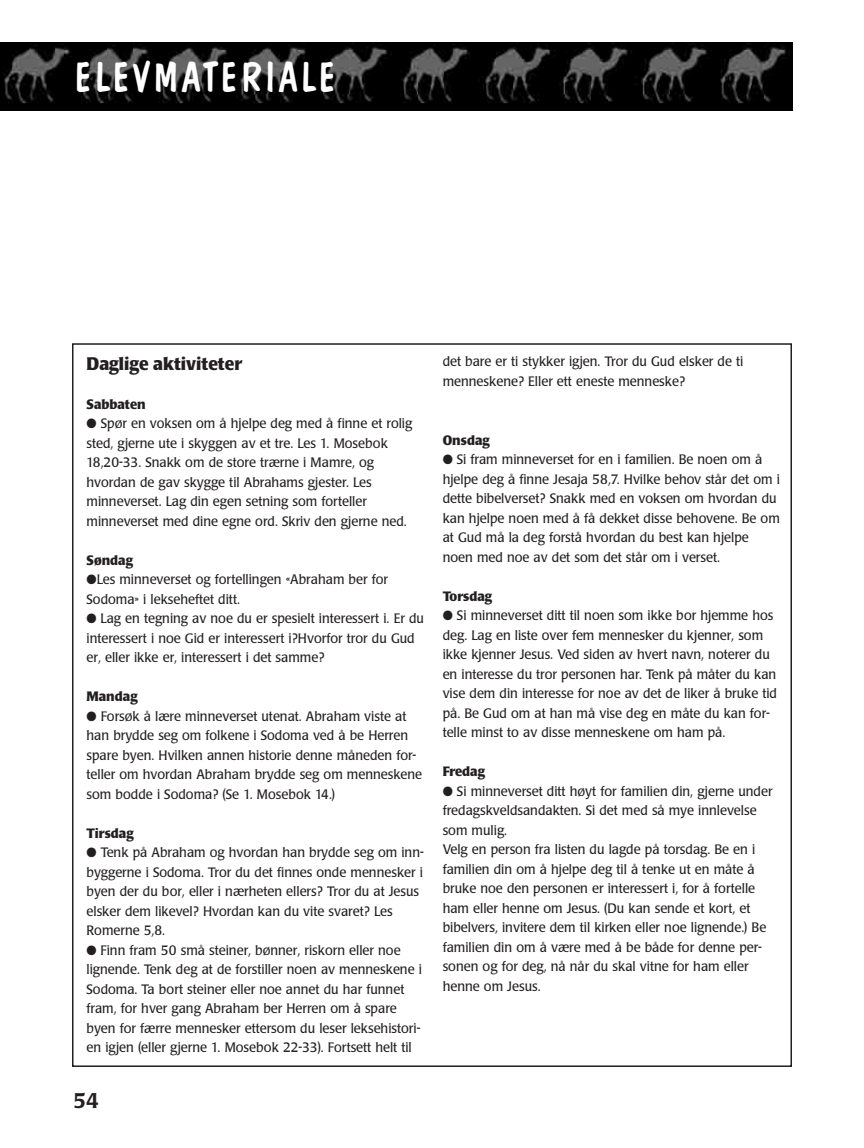
<style>
.page{position:relative;width:864px;height:1148px;background:#fff}
.page>*{position:absolute;margin:0;border:0;box-sizing:border-box;transform-origin:0 0}
.t1{font:42px "Dom Casual";letter-spacing:.025em;color:#fff}
.t2{font:500 21px "Poppl Laudatio";color:#231f20}
.t3{font:700 18px "Poppl Laudatio";color:#231f20;scale:.95 1}
.t4{font:13.5px/19.5px "Poppl Laudatio";color:#231f20;scale:.95 1}
.t5{font:700 13.5px "Poppl Laudatio";color:#231f20;scale:.95 1}
</style>
<div class="page">
<img style="left:0;top:43px;width:792px;height:68px">
<h1 class="t1" style="left:73px;top:61px;width:265px">ELEVMATERIALE</h1>
<h3 class="t3" style="left:87px;top:356px;width:165px">Daglige aktiviteter</h3>
<p class="t5" style="left:87px;top:398px;width:64px">Sabbaten</p>
<p class="t4" style="left:87px;top:415px;width:345px">● Spør en voksen om å hjelpe deg med å finne et rolig sted, gjerne ute i skyggen av et tre. Les 1. Mosebok 18,20-33. Snakk om de store trærne i Mamre, og hvordan de gav skygge til Abrahams gjester. Les minneverset. Lag din egen setning som forteller minneverset med dine egne ord. Skriv den gjerne ned.</p>
<p class="t5" style="left:87px;top:554px;width:50px">Søndag</p>
<p class="t4" style="left:87px;top:571px;width:319px">●Les minneverset og fortellingen «Abraham ber for<br>Sodoma» i lekseheftet ditt.</p>
<p class="t4" style="left:87px;top:610px;width:357px">● Lag en tegning av noe du er spesielt interessert i. Er du interessert i noe Gid er interessert i?Hvorfor tror du Gud er, eller ikke er, interessert i det samme?</p>
<p class="t5" style="left:87px;top:691px;width:55px">Mandag</p>
<p class="t4" style="left:87px;top:708px;width:355px">● Forsøk å lære minneverset utenat. Abraham viste at han brydde seg om folkene i Sodoma ved å be Herren spare byen. Hvilken annen historie denne måneden for&shy;teller om hvordan Abraham brydde seg om menneskene som bodde i Sodoma? (Se 1. Mosebok 14.)</p>
<p class="t5" style="left:87px;top:827px;width:51px">Tirsdag</p>
<p class="t4" style="left:87px;top:844px;width:357px">● Tenk på Abraham og hvordan han brydde seg om inn&shy;byggerne i Sodoma. Tror du det finnes onde mennesker i byen der du bor, eller i nærheten ellers? Tror du at Jesus elsker dem likevel? Hvordan kan du vite svaret? Les Romerne 5,8.</p>
<p class="t4" style="left:87px;top:941px;width:355px">● Finn fram 50 små steiner, bønner, riskorn eller noe lignende. Tenk deg at de forstiller noen av menneskene i Sodoma. Ta bort steiner eller noe annet du har funnet fram, for hver gang Abraham ber Herren om å spare byen for færre mennesker ettersom du leser leksehistori&shy;en igjen (eller gjerne 1. Mosebok 22-33). Fortsett helt til</p>
<h2 class="t2" style="left:73px;top:1092px;width:27px">54</h2>
<p class="t4" style="left:443px;top:353px;width:318px">det bare er ti stykker igjen. Tror du Gud elsker de ti menneskene? Eller ett eneste menneske?</p>
<p class="t5" style="left:443px;top:434px;width:51px">Onsdag</p>
<p class="t4" style="left:443px;top:451px;width:357px">● Si fram minneverset for en i familien. Be noen om å hjelpe deg å finne Jesaja 58,7. Hvilke behov står det om i dette bibelverset? Snakk med en voksen om hvordan du kan hjelpe noen med å få dekket disse behovene. Be om at Gud må la deg forstå hvordan du best kan hjelpe noen med noe av det som det står om i verset.</p>
<p class="t5" style="left:443px;top:590px;width:54px">Torsdag</p>
<p class="t4" style="left:443px;top:607px;width:354px">● Si minneverset ditt til noen som ikke bor hjemme hos deg. Lag en liste over fem mennesker du kjenner, som ikke kjenner Jesus. Ved siden av hvert navn, noterer du en interesse du tror personen har. Tenk på måter du kan vise dem din interesse for noe av det de liker å bruke tid på. Be Gud om at han må vise deg en måte du kan for&shy;telle minst to av disse menneskene om ham på.</p>
<p class="t5" style="left:443px;top:765px;width:46px">Fredag</p>
<p class="t4" style="left:443px;top:782px;width:349px">● Si minneverset ditt høyt for familien din, gjerne under fredagskveldsandakten. Si det med så mye innlevelse som mulig.<br>Velg en person fra listen du lagde på torsdag. Be en i familien din om å hjelpe deg til å tenke ut en måte å bruke noe den personen er interessert i, for å fortelle ham eller henne om Jesus. (Du kan sende et kort, et bibelvers, invitere dem til kirken eller noe lignende.) Be familien din om å være med å be både for denne per&shy;sonen og for deg, nå når du skal vitne for ham eller henne om Jesus.</p>
</div>
